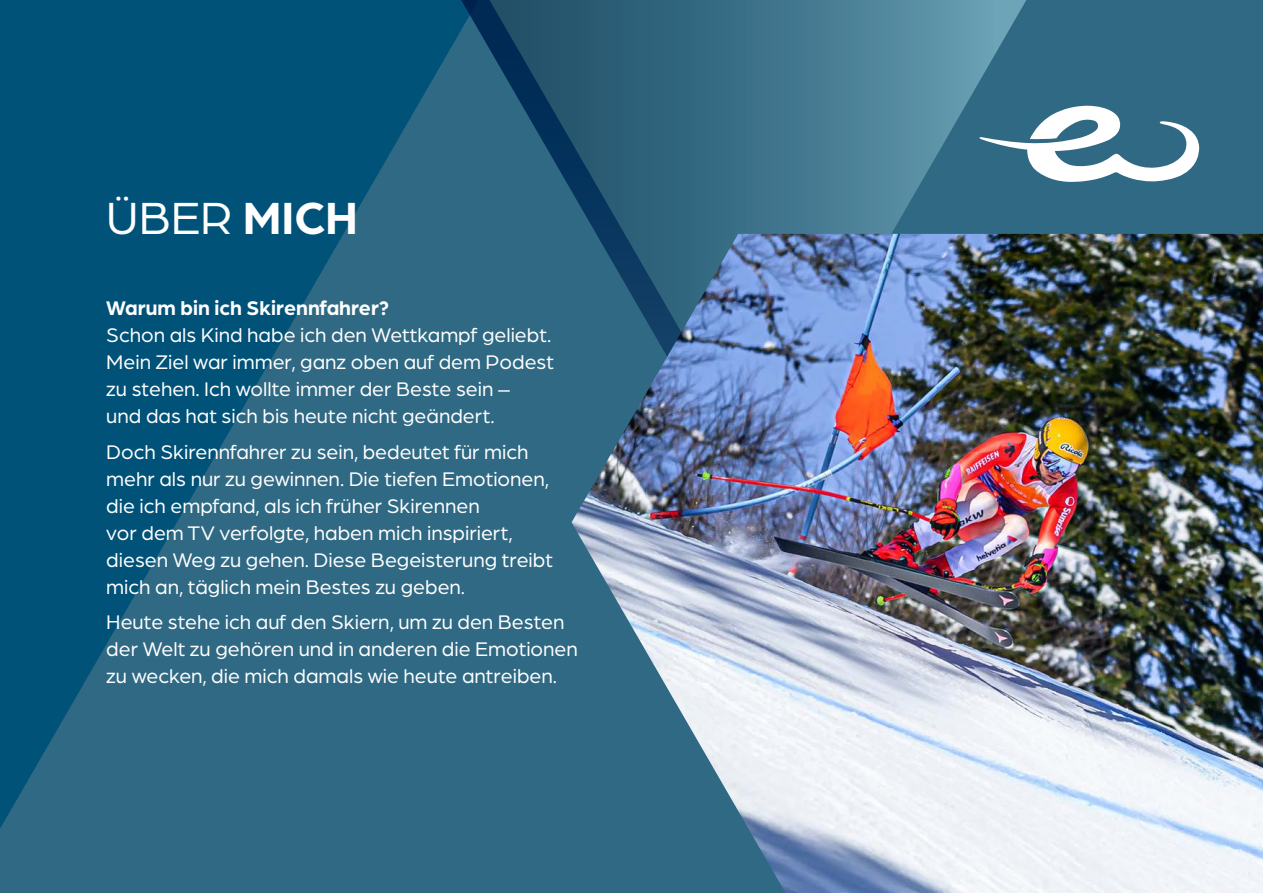
<style>
.page{position:relative;width:1263px;height:893px;background:#306983}
.page>*{position:absolute;margin:0;border:0;box-sizing:border-box;transform-origin:0 0}
.t1{font:48px "Arboria";color:#fff}
.t2{font:21px/27px "Arboria";color:#fff}
.t3{font:700 21px "Arboria";color:#fff}
.s1{font-weight:700}
</style>
<div class="page">
<svg style="left:0;top:0;width:456px;height:828px;fill:#005278"></svg>
<svg style="left:883px;top:0;width:149px;height:234px"></svg>
<svg style="left:456px;top:0;width:427px;height:234px"></svg>
<svg style="left:979px;top:106px;width:220px;height:76px"></svg>
<img style="left:571px;top:234px;width:692px;height:659px">
<h1 class="t1" style="left:106px;top:187px;width:253px">ÜBER <span class="s1">MICH</span></h1>
<p class="t3" style="left:106px;top:293px;width:284px">Warum bin ich Skirennfahrer?</p>
<p class="t2" style="left:106px;top:321px;width:449px">Schon als Kind habe ich den Wettkampf geliebt.<br>Mein Ziel war immer, ganz oben auf dem Podest zu stehen. Ich wollte immer der Beste sein –<br>und das hat sich bis heute nicht geändert.</p>
<p class="t2" style="left:106px;top:437px;width:448px">Doch Skirennfahrer zu sein, bedeutet für mich mehr als nur zu gewinnen. Die tiefen Emotionen, die ich empfand, als ich früher Skirennen<br>vor dem TV verfolgte, haben mich inspiriert, diesen Weg zu gehen. Diese Begeisterung treibt mich an, täglich mein Bestes zu geben.</p>
<p class="t2" style="left:106px;top:608px;width:473px">Heute stehe ich auf den Skiern, um zu den Besten der Welt zu gehören und in anderen die Emotionen zu wecken, die mich damals wie heute antreiben.</p>
</div>
